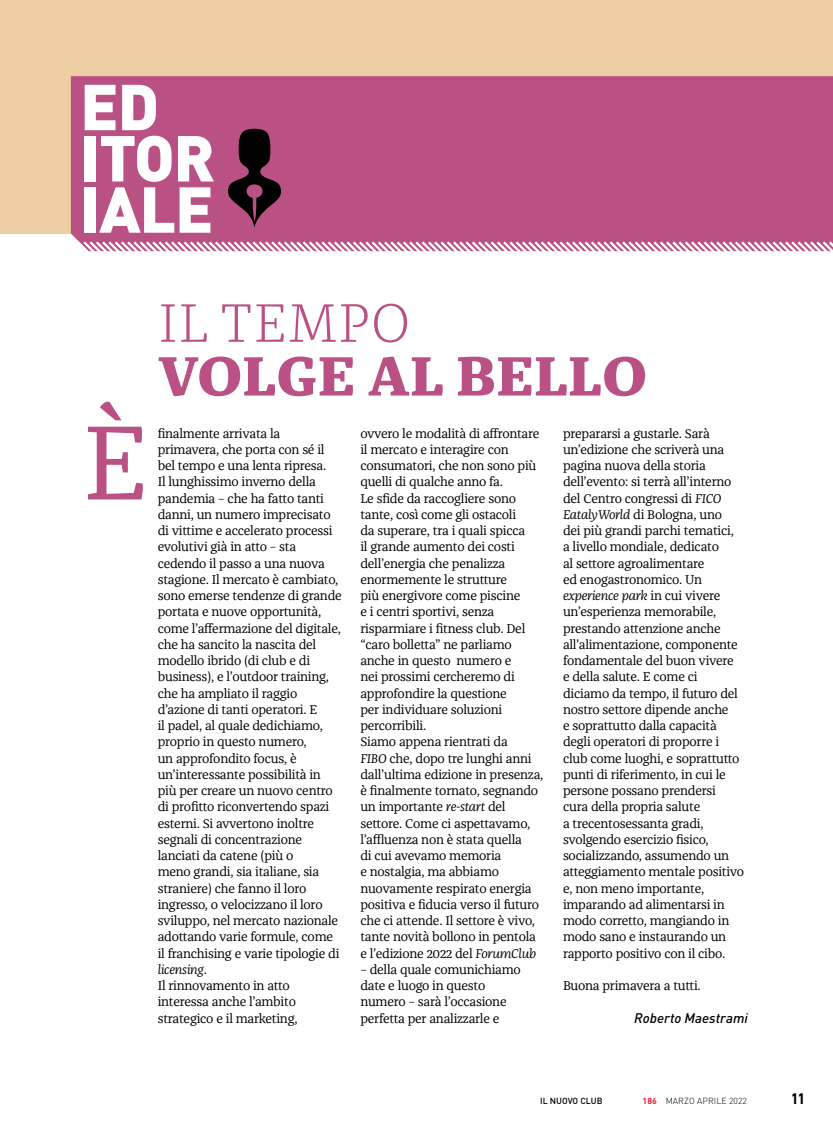
<style>
.page{position:relative;width:833px;height:1134px;background:#fff}
.page>*{position:absolute;margin:0;border:0;box-sizing:border-box;transform-origin:0 0}
.t1{font:109.5px "Franziska Web W03";color:#ba5185}
.t2{font:900 63.75px "DIN Pro";letter-spacing:-.02em;color:#fff}
.ARTICOLO_Titolo{font:800 57.5px "Franziska Web W03";letter-spacing:.01em;color:#ba5185}
.ARTICOLO_Titolo-2{font:300 56.25px "Franziska Web W03";letter-spacing:.01em;color:#ba5185}
.t3{font:900 condensed 15px "DIN Pro";color:#000}
.t4{font:italic 500 13.75px "DIN Pro";color:#000}
.EDITORIALE__Testo{font:13.12px/16.2px "Franziska Web W03";letter-spacing:-.02em;color:#000}
.t5{font:300 8.75px "DIN Pro";letter-spacing:.01em;color:#000}
.t6{font:500 8.75px "DIN Pro";color:#000}
.s1{font-style:italic}
.s2{font-weight:700;color:#e62330}
</style>
<div class="page">
<div style="left:0;top:0;width:833px;height:233px;background:#edcda3"></div>
<div style="left:71px;top:76px;width:762px;height:163px;background:#ba5185"></div>
<svg style="left:76px;top:239px;width:757px;height:13px"></svg>
<svg style="left:228px;top:129px;width:53px;height:99px;background:#602a45"></svg>
<p class="t2" style="left:80px;top:64px;width:80px">ED</p>
<p class="t2" style="left:80px;top:115px;width:136px">ITOR</p>
<p class="t2" style="left:80px;top:166px;width:135px">IALE</p>
<p class="t1" style="left:83px;top:394px;width:68px">È</p>
<p class="ARTICOLO_Titolo-2" style="left:158px;top:291px;width:253px">IL TEMPO</p>
<p class="ARTICOLO_Titolo" style="left:158px;top:342px;width:490px">VOLGE AL BELLO</p>
<p class="EDITORIALE__Testo" style="left:158px;top:425px;width:186px">finalmente arrivata la primavera, che porta con sé il bel tempo e una lenta ripresa.<br>Il lunghissimo inverno della pandemia – che ha fatto tanti danni, un numero imprecisato di vittime e accelerato processi evolutivi già in atto – sta cedendo il passo a una nuova stagione. Il mercato è cambiato, sono emerse tendenze di grande portata e nuove opportunità, come l’affermazione del digitale, che ha sancito la nascita del modello ibrido (di club e di business), e l’outdoor training, che ha ampliato il raggio d’azione di tanti operatori. E<br>il padel, al quale dedichiamo, proprio in questo numero,<br>un approfondito focus, è un’interessante possibilità in più per creare un nuovo centro di profitto riconvertendo spazi esterni. Si avvertono inoltre segnali di concentrazione lanciati da catene (più o<br>meno grandi, sia italiane, sia straniere) che fanno il loro ingresso, o velocizzano il loro sviluppo, nel mercato nazionale adottando varie formule, come il franchising e varie tipologie di <span class="s1">licensing</span>.</p>
<p class="EDITORIALE__Testo" style="left:158px;top:977px;width:141px">Il rinnovamento in atto interessa anche l’ambito strategico e il marketing,</p>
<p class="EDITORIALE__Testo" style="left:360px;top:425px;width:181px">ovvero le modalità di affrontare il mercato e interagire con consumatori, che non sono più quelli di qualche anno fa.</p>
<p class="EDITORIALE__Testo" style="left:360px;top:490px;width:166px">Le sfide da raccogliere sono tante, così come gli ostacoli da superare, tra i quali spicca il grande aumento dei costi dell’energia che penalizza enormemente le strutture più energivore come piscine e i centri sportivi, senza risparmiare i fitness club. Del “caro bolletta” ne parliamo anche in questo numero e nei prossimi cercheremo di approfondire la questione per individuare soluzioni percorribili.</p>
<p class="EDITORIALE__Testo" style="left:360px;top:734px;width:185px">Siamo appena rientrati da<br><span class="s1">FIBO</span> che, dopo tre lunghi anni dall’ultima edizione in presenza, è finalmente tornato, segnando un importante <span class="s1">re-start</span> del settore. Come ci aspettavamo, l’affluenza non è stata quella<br>di cui avevamo memoria<br>e nostalgia, ma abbiamo nuovamente respirato energia positiva e fiducia verso il futuro che ci attende. Il settore è vivo, tante novità bollono in pentola e l’edizione 2022 del <span class="s1">ForumClub</span></p>
<p class="EDITORIALE__Testo" style="left:360px;top:961px;width:162px">– della quale comunichiamo date e luogo in questo numero – sarà l’occasione perfetta per analizzarle e</p>
<p class="EDITORIALE__Testo" style="left:563px;top:425px;width:183px">prepararsi a gustarle. Sarà un’edizione che scriverà una pagina nuova della storia dell’evento: si terrà all’interno del Centro congressi di <span class="s1">FICO<br>EatalyWorld</span> di Bologna, uno<br>dei più grandi parchi tematici,<br>a livello mondiale, dedicato<br>al settore agroalimentare<br>ed enogastronomico. Un <span class="s1">experience park</span> in cui vivere un’esperienza memorabile, prestando attenzione anche all’alimentazione, componente fondamentale del buon vivere<br>e della salute. E come ci diciamo da tempo, il futuro del nostro settore dipende anche<br>e soprattutto dalla capacità degli operatori di proporre i club come luoghi, e soprattutto punti di riferimento, in cui le persone possano prendersi cura della propria salute<br>a trecentosessanta gradi, svolgendo esercizio fisico, socializzando, assumendo un atteggiamento mentale positivo e, non meno importante, imparando ad alimentarsi in modo corretto, mangiando in modo sano e instaurando un rapporto positivo con il cibo.</p>
<p class="EDITORIALE__Testo" style="left:563px;top:977px;width:139px">Buona primavera a tutti.</p>
<p class="t4" style="left:634px;top:1009px;width:115px">Roberto Maestrami</p>
<p class="t6" style="left:540px;top:1095px;width:64px">IL NUOVO CLUB</p>
<p class="t5" style="left:642px;top:1095px;width:106px"><span class="s2">186</span> MARZO APRILE 2022</p>
<p class="t3" style="left:791px;top:1089px;width:14px">11</p>
</div>
